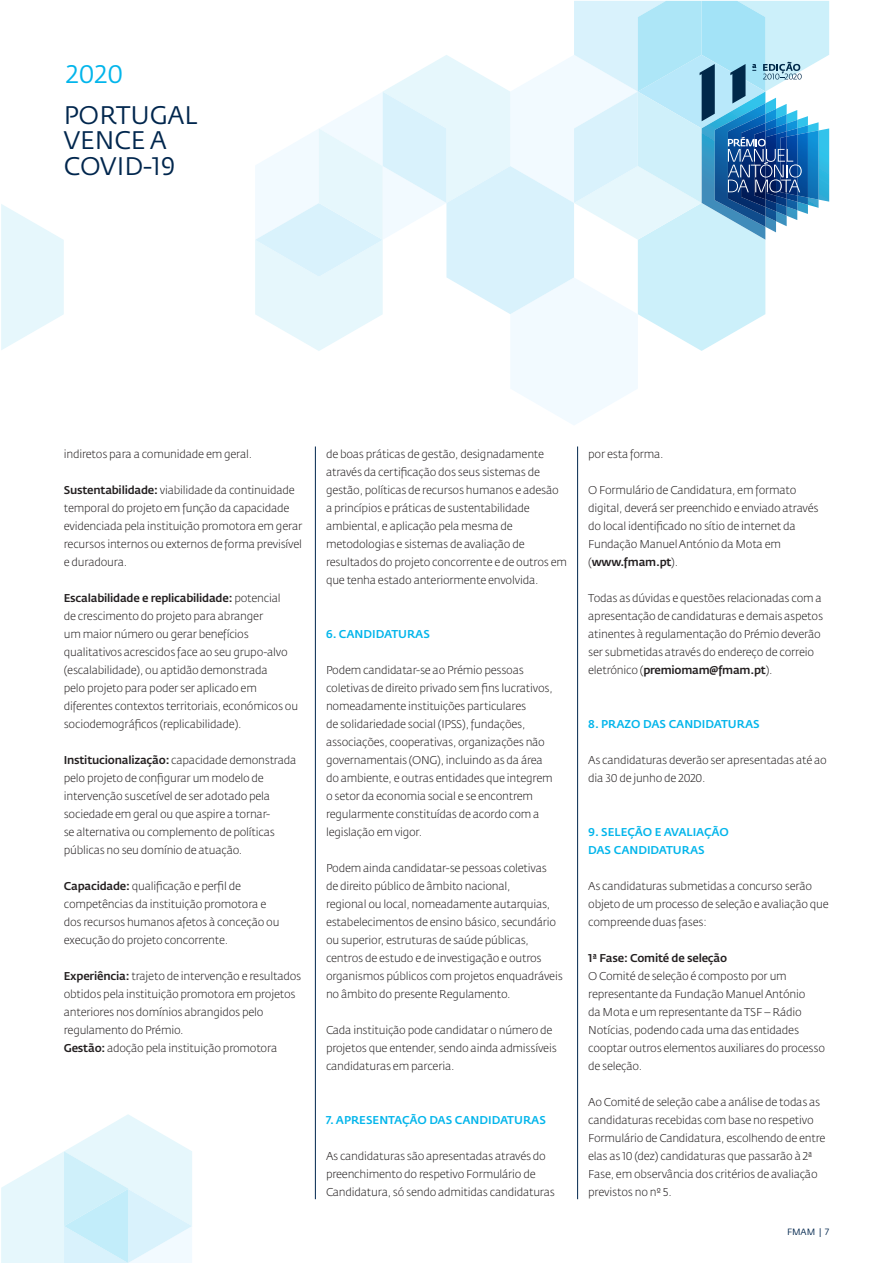
<style>
.page{position:relative;width:893px;height:1263px;background:#fff}
.page>*{position:absolute;margin:0;border:0;box-sizing:border-box;transform-origin:0 0}
.t1{font:25.2px/25.2px "Fedra Sans Std";color:#00264d}
.t2{font:25.2px "Fedra Sans Std";color:#02b5eb}
.t3{font:300 11.25px/18px "Fedra Sans Std";letter-spacing:-.02em;color:#231f20}
.t4{font:500 11.25px/18px "Fedra Sans Std";color:#02b5eb}
.t5{font:500 11.25px "Fedra Sans Std";letter-spacing:-.02em;color:#231f20}
.t6{font:9px "Fedra Sans Std";color:#00264d}
.s1{font-weight:500}
.s2{font-weight:300}
</style>
<div class="page">
<svg style="left:1px;top:204px;width:63px;height:146px"></svg>
<svg style="left:1px;top:1114px;width:191px;height:149px"></svg>
<svg style="left:255px;top:1px;width:574px;height:424px"></svg>
<hr style="left:577px;top:446px;width:1px;height:753px;background:#00264d">
<hr style="left:315px;top:446px;width:1px;height:753px;background:#00264d">
<h1 class="t2" style="left:66px;top:59px;width:58px">2020</h1>
<h1 class="t1" style="left:64px;top:103px;width:135px">PORTUGAL<br>VENCE A<br>COVID-19</h1>
<p class="t3" style="left:64px;top:445px;width:190px">indiretos para a comunidade em geral.</p>
<p class="t3" style="left:64px;top:481px;width:240px"><span class="s1">Sustentabilidade:</span> viabilidade da continuidade temporal do projeto em função da capacidade evidenciada pela instituição promotora em gerar recursos internos ou externos de forma previsível e duradoura.</p>
<p class="t3" style="left:64px;top:589px;width:236px"><span class="s1">Escalabilidade e replicabilidade:</span> potencial<br>de crescimento do projeto para abranger<br>um maior número ou gerar benefícios qualitativos acrescidos face ao seu grupo-alvo (escalabilidade), ou aptidão demonstrada<br>pelo projeto para poder ser aplicado em diferentes contextos territoriais, económicos ou sociodemográficos (replicabilidade).</p>
<p class="t3" style="left:64px;top:751px;width:234px"><span class="s1">Institucionalização:</span> capacidade demonstrada pelo projeto de configurar um modelo de intervenção suscetível de ser adotado pela sociedade em geral ou que aspire a tornar-<br>se alternativa ou complemento de políticas públicas no seu domínio de atuação.</p>
<p class="t3" style="left:64px;top:877px;width:217px"><span class="s1">Capacidade:</span> qualificação e perfil de competências da instituição promotora e dos recursos humanos afetos à conceção ou execução do projeto concorrente.</p>
<p class="t3" style="left:64px;top:967px;width:239px"><span class="s1">Experiência:</span> trajeto de intervenção e resultados obtidos pela instituição promotora em projetos anteriores nos domínios abrangidos pelo regulamento do Prémio.</p>
<p class="t3" style="left:64px;top:1039px;width:215px"><span class="s1">Gestão:</span> adoção pela instituição promotora</p>
<p class="t3" style="left:326px;top:445px;width:242px">de boas práticas de gestão, designadamente através da certificação dos seus sistemas de gestão, políticas de recursos humanos e adesão a princípios e práticas de sustentabilidade ambiental, e aplicação pela mesma de metodologias e sistemas de avaliação de resultados do projeto concorrente e de outros em que tenha estado anteriormente envolvida.</p>
<p class="t4" style="left:326px;top:625px;width:105px">6. CANDIDATURAS</p>
<p class="t3" style="left:326px;top:661px;width:228px">Podem candidatar-se ao Prémio pessoas coletivas de direito privado sem fins lucrativos, nomeadamente instituições particulares<br>de solidariedade social (IPSS), fundações, associações, cooperativas, organizações não governamentais (ONG), incluindo as da área do ambiente, e outras entidades que integrem o setor da economia social e se encontrem regularmente constituídas de acordo com a legislação em vigor.</p>
<p class="t3" style="left:326px;top:859px;width:238px">Podem ainda candidatar-se pessoas coletivas<br>de direito público de âmbito nacional,<br>regional ou local, nomeadamente autarquias, estabelecimentos de ensino básico, secundário ou superior, estruturas de saúde públicas, centros de estudo e de investigação e outros organismos públicos com projetos enquadráveis no âmbito do presente Regulamento.</p>
<p class="t3" style="left:326px;top:1021px;width:232px">Cada instituição pode candidatar o número de projetos que entender, sendo ainda admissíveis candidaturas em parceria.</p>
<p class="t4" style="left:326px;top:1111px;width:221px">7. APRESENTAÇÃO DAS CANDIDATURAS</p>
<p class="t3" style="left:326px;top:1147px;width:230px">As candidaturas são apresentadas através do preenchimento do respetivo Formulário de<br>Candidatura, só sendo admitidas candidaturas</p>
<p class="t3" style="left:588px;top:445px;width:77px">por esta forma.</p>
<p class="t3" style="left:588px;top:481px;width:232px">O Formulário de Candidatura, em formato digital, deverá ser preenchido e enviado através do local identificado no sítio de internet da Fundação Manuel António da Mota em</p>
<p class="t5" style="left:588px;top:555px;width:91px"><span class="s2">(</span>www.fmam.pt<span class="s2">).</span></p>
<p class="t3" style="left:588px;top:589px;width:236px">Todas as dúvidas e questões relacionadas com a apresentação de candidaturas e demais aspetos atinentes à regulamentação do Prémio deverão ser submetidas através do endereço de correio eletrónico (<span class="s1">premiomam@fmam.pt</span>).</p>
<p class="t4" style="left:588px;top:715px;width:173px">8. PRAZO DAS CANDIDATURAS</p>
<p class="t3" style="left:588px;top:751px;width:240px">As candidaturas deverão ser apresentadas até ao dia 30 de junho de 2020.</p>
<p class="t4" style="left:588px;top:823px;width:142px">9. SELEÇÃO E AVALIAÇÃO<br>DAS CANDIDATURAS</p>
<p class="t3" style="left:588px;top:877px;width:242px">As candidaturas submetidas a concurso serão objeto de um processo de seleção e avaliação que compreende duas fases:</p>
<p class="t5" style="left:588px;top:951px;width:140px">1ª Fase: Comité de seleção</p>
<p class="t3" style="left:588px;top:967px;width:238px">O Comité de seleção é composto por um representante da Fundação Manuel António<br>da Mota e um representante da TSF – Rádio Notícias, podendo cada uma das entidades cooptar outros elementos auxiliares do processo de seleção.</p>
<p class="t3" style="left:588px;top:1093px;width:239px">Ao Comité de seleção cabe a análise de todas as candidaturas recebidas com base no respetivo Formulário de Candidatura, escolhendo de entre elas as 10 (dez) candidaturas que passarão à 2ª Fase, em observância dos critérios de avaliação previstos no nº 5.</p>
<p class="t6" style="left:787px;top:1226px;width:44px">FMAM | 7</p>
</div>
